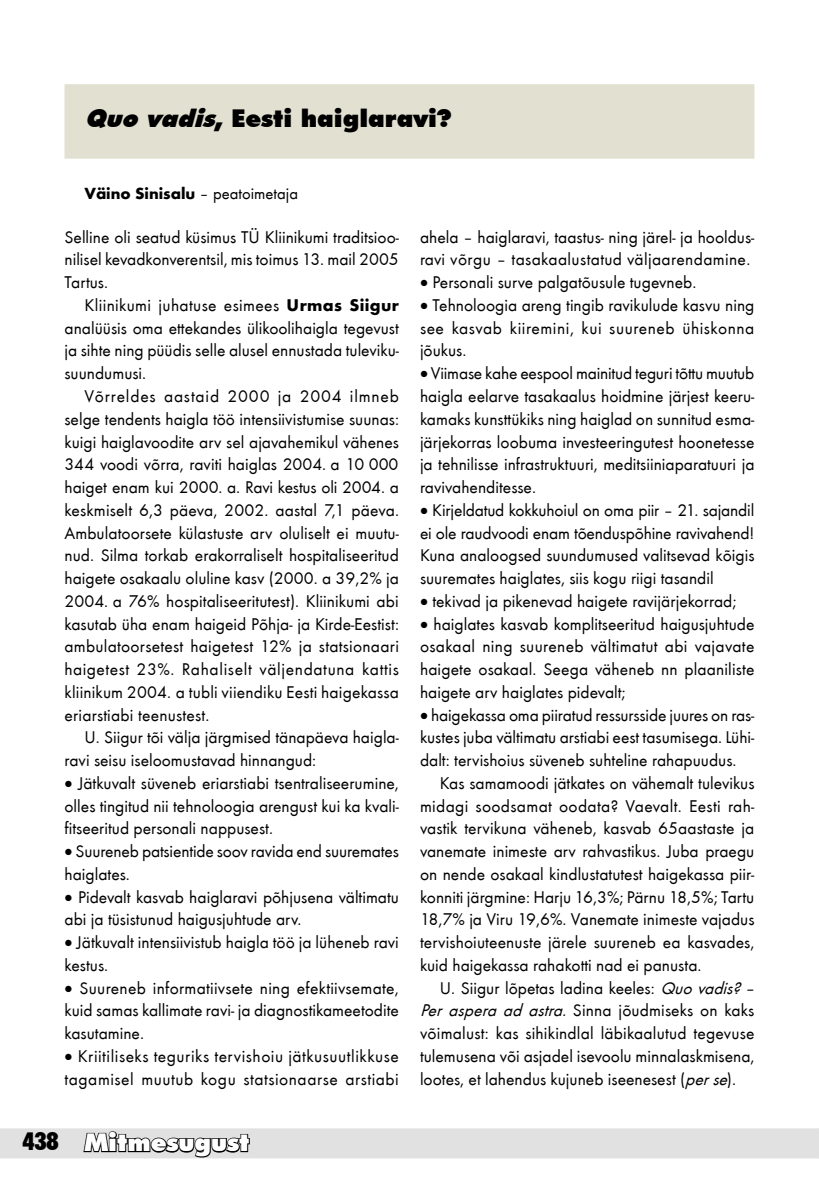
<style>
.page{position:relative;width:819px;height:1191px;background:#fff}
.page>*{position:absolute;margin:0;border:0;box-sizing:border-box;transform-origin:0 0}
._0pealkiri{font:900 24.5px "Futura BT";color:#000}
._0_RUBRIIK{font:900 24.5px "Futura BT";color:#fff}
.t1{font:900 condensed 24.5px "Futura BT";color:#000}
._0body{font:17.5px/22.8px "Futura T";color:#000;text-align:justify}
._0body-2{font:17.5px/22.8px "Futura T";letter-spacing:.03em;color:#000}
._0autor{font:700 16.62px "Futura T";color:#000}
.s1{font-style:italic}
.s2{font-weight:400}
.s3{font-weight:700}
</style>
<div class="page">
<div style="left:64px;top:84px;width:690px;height:75px;background:#e2e0d1"></div>
<svg style="left:0;top:1128px;width:819px;height:30px;background:#d5d5d5"></svg>
<p class="_0pealkiri" style="left:84px;top:104px;width:369px"><span class="s1">Quo vadis</span>, Eesti haiglaravi?</p>
<p class="_0autor" style="left:84px;top:184px;width:215px">Väino Sinisalu <span class="s2">– peatoimetaja</span></p>
<p class="_0body" style="left:64px;top:226px;width:336px">Selline oli seatud küsimus TÜ Kliinikumi traditsioo&shy;nilisel kevadkonverentsil, mis toimus 13. mail 2005<br>Tartus.</p>
<p class="_0body" style="left:64px;top:294px;width:336px;text-indent:20px">Kliinikumi juhatuse esimees <span class="s3">Urmas Siigur </span>analüüsis oma ettekandes ülikoolihaigla tegevust ja sihte ning püüdis selle alusel ennustada tuleviku&shy;suundumusi.</p>
<p class="_0body" style="left:64px;top:385px;width:336px;text-indent:20px">Võrreldes aastaid 2000 ja 2004 ilmneb selge tendents haigla töö intensiivistumise suunas: kuigi haiglavoodite arv sel ajavahemikul vähenes 344 voodi võrra, raviti haiglas 2004. a 10 000 haiget enam kui 2000. a. Ravi kestus oli 2004. a keskmiselt 6,3 päeva, 2002. aastal 7,1 päeva.<br>Ambulatoorsete külastuste arv oluliselt ei muutu&shy;nud. Silma torkab erakorraliselt hospitaliseeritud haigete osakaalu oluline kasv (2000. a 39,2% ja 2004. a 76% hospitaliseeritutest). Kliinikumi abi kasutab üha enam haigeid Põhja- ja Kirde-Eestist: ambulatoorsetest haigetest 12% ja statsionaari haigetest 23%. Rahaliselt väljendatuna kattis kliinikum 2004. a tubli viiendiku Eesti haigekassa eriarstiabi teenustest.</p>
<p class="_0body" style="left:64px;top:726px;width:336px;text-indent:20px">U. Siigur tõi välja järgmised tänapäeva haigla&shy;ravi seisu iseloomustavad hinnangud:</p>
<p class="_0body" style="left:64px;top:772px;width:336px">• Jätkuvalt süveneb eriarstiabi tsentraliseerumine, olles tingitud nii tehnoloogia arengust kui ka kvali&shy;fitseeritud personali nappusest.</p>
<p class="_0body" style="left:64px;top:840px;width:336px">• Suureneb patsientide soov ravida end suuremates haiglates.</p>
<p class="_0body" style="left:64px;top:885px;width:336px">• Pidevalt kasvab haiglaravi põhjusena vältimatu abi ja tüsistunud haigusjuhtude arv.</p>
<p class="_0body" style="left:64px;top:931px;width:336px">• Jätkuvalt intensiivistub haigla töö ja lüheneb ravi kestus.</p>
<p class="_0body" style="left:64px;top:976px;width:336px">• Suureneb informatiivsete ning efektiivsemate, kuid samas kallimate ravi- ja diagnostikameetodite kasutamine.</p>
<p class="_0body-2" style="left:64px;top:1045px;width:336px">• Kriitiliseks teguriks tervishoiu jätkusuutlikkuse tagamisel muutub kogu statsionaarse arstiabi</p>
<h1 class="t1" style="left:22px;top:1126px;width:38px">438</h1>
<p class="_0_RUBRIIK" style="left:84px;top:1127px;width:166px">Mitmesugust</p>
<p class="_0body" style="left:420px;top:226px;width:336px">ahela – haiglaravi, taastus- ning järel- ja hooldus&shy;ravi võrgu – tasakaalustatud väljaarendamine.</p>
<p class="_0body" style="left:420px;top:271px;width:278px">• Personali surve palgatõusule tugevneb.</p>
<p class="_0body" style="left:420px;top:294px;width:336px">• Tehnoloogia areng tingib ravikulude kasvu ning see kasvab kiiremini, kui suureneb ühiskonna jõukus.</p>
<p class="_0body" style="left:420px;top:362px;width:336px">• Viimase kahe eespool mainitud teguri tõttu muutub haigla eelarve tasakaalus hoidmine järjest keeru&shy;kamaks kunsttükiks ning haiglad on sunnitud esma&shy;järjekorras loobuma investeeringutest hoonetesse ja tehnilisse infrastruktuuri, meditsiiniaparatuuri ja ravivahenditesse.</p>
<p class="_0body" style="left:420px;top:499px;width:336px">• Kirjeldatud kokkuhoiul on oma piir – 21. sajandil ei ole raudvoodi enam tõenduspõhine ravivahend!</p>
<p class="_0body" style="left:420px;top:544px;width:336px">Kuna analoogsed suundumused valitsevad kõigis suuremates haiglates, siis kogu riigi tasandil</p>
<p class="_0body" style="left:420px;top:590px;width:318px">• tekivad ja pikenevad haigete ravijärjekorrad;</p>
<p class="_0body" style="left:420px;top:612px;width:336px">• haiglates kasvab komplitseeritud haigusjuhtude osakaal ning suureneb vältimatut abi vajavate haigete osakaal. Seega väheneb nn plaaniliste haigete arv haiglates pidevalt;</p>
<p class="_0body" style="left:420px;top:703px;width:336px">• haigekassa oma piiratud ressursside juures on ras&shy;kustes juba vältimatu arstiabi eest tasumisega. Lühi&shy;dalt: tervishoius süveneb suhteline rahapuudus.</p>
<p class="_0body" style="left:420px;top:772px;width:336px;text-indent:20px">Kas samamoodi jätkates on vähemalt tulevikus midagi soodsamat oodata? Vaevalt. Eesti rah&shy;vastik tervikuna väheneb, kasvab 65aastaste ja vanemate inimeste arv rahvastikus. Juba praegu on nende osakaal kindlustatutest haigekassa piir&shy;konniti järgmine: Harju 16,3%; Pärnu 18,5%; Tartu 18,7% ja Viru 19,6%. Vanemate inimeste vajadus tervishoiuteenuste järele suureneb ea kasvades, kuid haigekassa rahakotti nad ei panusta.</p>
<p class="_0body" style="left:420px;top:976px;width:341px;text-align:left;text-indent:20px">U. Siigur lõpetas ladina keeles: <span class="s1">Quovadis?– Per aspera ad astra.</span>Sinna jõudmiseks on kaks võimalust: kas sihikindlal läbikaalutud tegevuse tulemusena või asjadel isevoolu minnalaskmisena, lootes, et lahendus kujuneb iseenesest (<span class="s1">perse</span>).</p>
</div>
